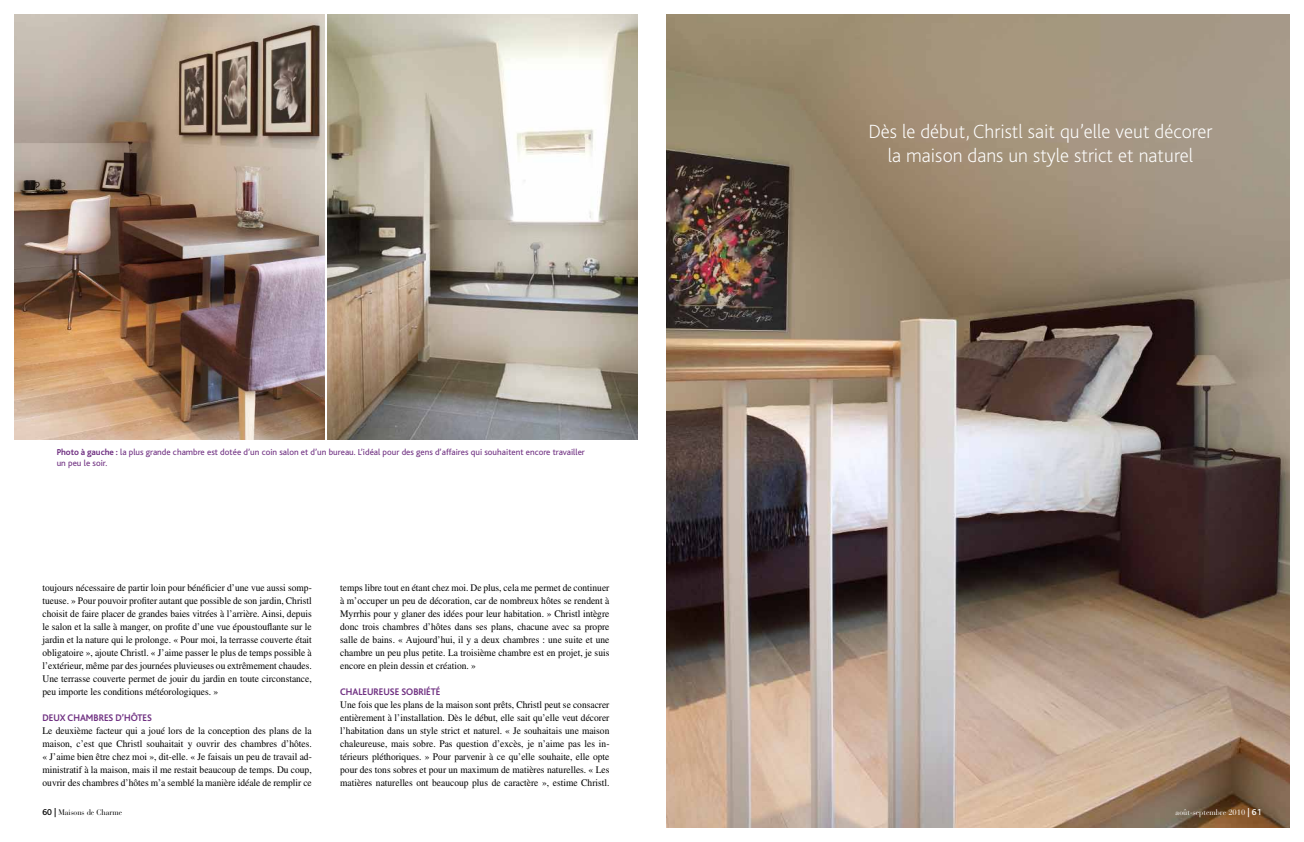
<style>
.page{position:relative;width:1304px;height:842px;background:#fff}
.page>*{position:absolute;margin:0;border:0;box-sizing:border-box;transform-origin:0 0}
.t1{font:200 20px/24px "Bliss";color:#fff;text-align:center}
.t2{font:10px/13px "Times LT Std";color:#000;text-align:justify;scale:.95 1}
.t3{font:700 10px "Bliss";color:#703182;scale:.95 1}
.t4{font:9px/11px "Bliss";color:#703182}
.t5{font:8px "Bauer Bodoni";color:#fff;scale:.95 1}
.t6{font:8px "Bauer Bodoni";color:#000;scale:.95 1}
.s1{font-weight:700}
.s2{font-family:"Bliss";font-weight:500;font-size:9px}
</style>
<div class="page">
<img style="left:327px;top:14px;width:311px;height:425px">
<img style="left:14px;top:14px;width:311px;height:425px">
<img style="left:666px;top:14px;width:624px;height:814px">
<p class="t4" style="left:57px;top:446px;width:530px"><span class="s1">PHOTO À GAUCHE :</span> la plus grande chambre est dotée d’un coin salon et d’un bureau. L’idéal pour des gens d’affaires qui souhaitent encore travailler un peu le soir.</p>
<p class="t2" style="left:43px;top:581px;width:285px">toujours nécessaire de partir loin pour bénéficier d’une vue aussi somp&shy;tueuse. » Pour pouvoir profiter autant que possible de son jardin, Christl choisit de faire placer de grandes baies vitrées à l’arrière. Ainsi, depuis le salon et la salle à manger, on profite d’une vue époustouflante sur le jardin et la nature qui le prolonge. « Pour moi, la terrasse couverte était obligatoire », ajoute Christl. « J’aime passer le plus de temps possible à l’extérieur, même par des journées pluvieuses ou extrêmement chaudes.<br>Une terrasse couverte permet de jouir du jardin en toute circonstance, peu importe les conditions météorologiques. »</p>
<p class="t3" style="left:43px;top:713px;width:117px">DEUX CHAMBRES D’HÔTES</p>
<p class="t2" style="left:43px;top:724px;width:285px">Le deuxième facteur qui a joué lors de la conception des plans de la maison, c’est que Christl souhaitait y ouvrir des chambres d’hôtes. « J’aime bien être chez moi », dit-elle. « Je faisais un peu de travail ad&shy;ministratif à la maison, mais il me restait beaucoup de temps. Du coup, ouvrir des chambres d’hôtes m’a semblé la manière idéale de remplir ce</p>
<p class="t2" style="left:340px;top:581px;width:285px">temps libre tout en étant chez moi. De plus, cela me permet de continuer à m’occuper un peu de décoration, car de nombreux hôtes se rendent à Myrrhis pour y glaner des idées pour leur habitation. » Christl intègre donc trois chambres d’hôtes dans ses plans, chacune avec sa propre salle de bains. « Aujourd’hui, il y a deux chambres : une suite et une chambre un peu plus petite. La troisième chambre est en projet, je suis encore en plein dessin et création. »</p>
<p class="t3" style="left:340px;top:687px;width:107px">CHALEUREUSE SOBRIÉTÉ</p>
<p class="t2" style="left:340px;top:698px;width:285px">Une fois que les plans de la maison sont prêts, Christl peut se consacrer entièrement à l’installation. Dès le début, elle sait qu’elle veut décorer l’habitation dans un style strict et naturel. « Je souhaitais une maison chaleureuse, mais sobre. Pas question d’excès, je n’aime pas les in&shy;térieurs pléthoriques. » Pour parvenir à ce qu’elle souhaite, elle opte pour des tons sobres et pour un maximum de matières naturelles. « Les matières naturelles ont beaucoup plus de caractère », estime Christl.</p>
<h1 class="t1" style="left:868px;top:120px;width:346px">Dès le début, Christl sait qu’elle veut décorer la maison dans un style strict et naturel</h1>
<p class="t6" style="left:43px;top:808px;width:85px"><span class="s2">60 |</span> Maisons de Charme</p>
<p class="t5" style="left:1176px;top:807px;width:92px">août-septembre 2010 <span class="s2">| 61</span></p>
</div>
